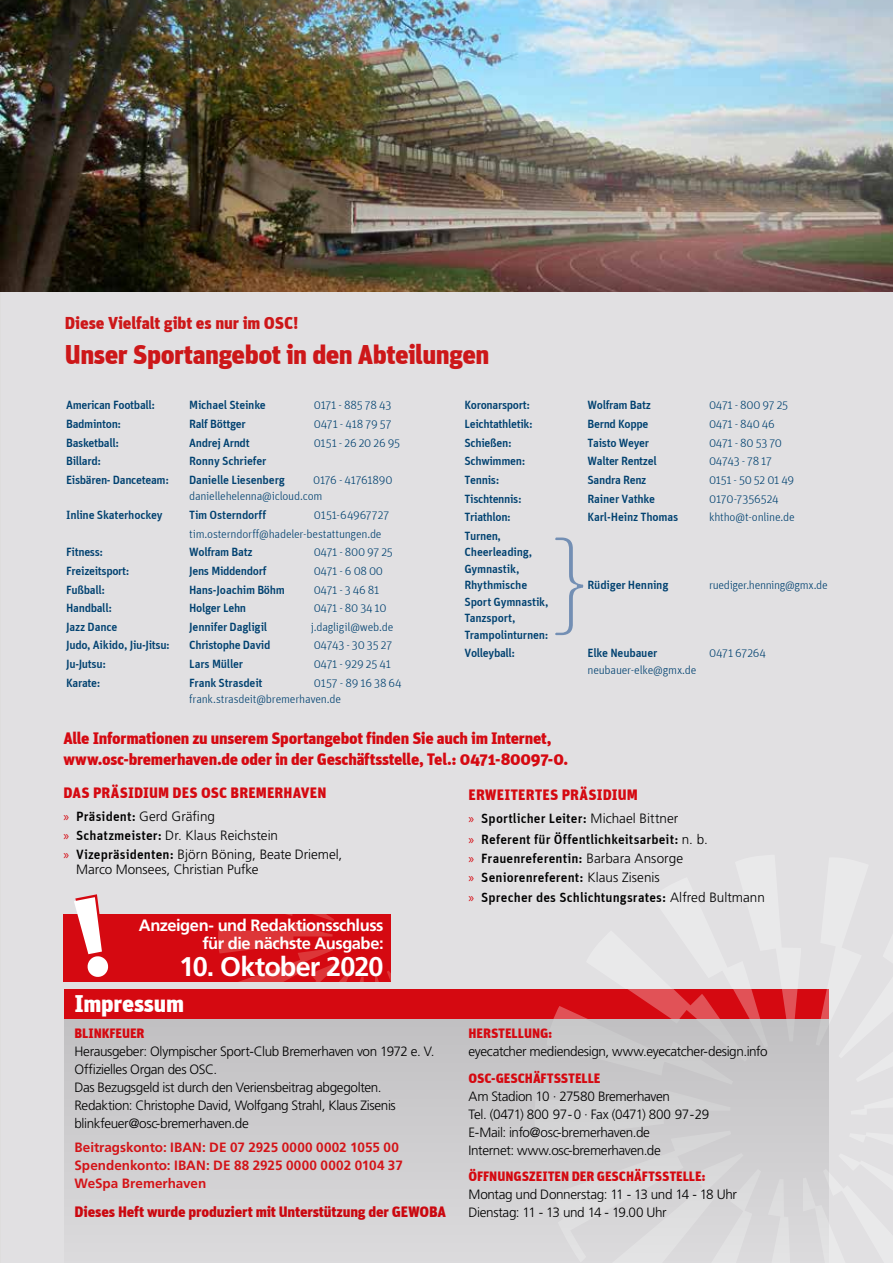
<style>
.page{position:relative;width:893px;height:1263px;background:#fff}
.page>*{position:absolute;margin:0;border:0;box-sizing:border-box;transform-origin:0 0}
.t1{font:900 27px "Unit";letter-spacing:-.02em;color:#cd1719}
.t2{font:700 27px "Frutiger LT Std";letter-spacing:-.035em;color:#fff}
.t3{font:900 24px "Unit";letter-spacing:-.01em;color:#fff}
.t4{font:900 17.1px "Unit";letter-spacing:-.01em;color:#cd1719}
.t5{font:900 16.5px/21px "Unit";letter-spacing:-.015em;color:#d50911}
.t6{font:700 16.5px/18px "Frutiger LT Std";letter-spacing:-.03em;color:#fff;text-align:right}
.t7{font:900 15px "Unit";letter-spacing:-.005em;color:#d50911}
.t8{font:300 13.5px/18px "Frutiger LT Std";letter-spacing:-.025em;color:#000}
.t9{font:500 13.5px/19.2px "Unit";letter-spacing:.01em;color:#000}
.t10{font:700 13.5px/18px "Frutiger LT Std";color:#d31418}
.t11{font:300 13.5px/19.2px "Frutiger LT Std";color:#000}
.t12{font:900 13.5px "Unit";letter-spacing:-.005em;color:#d50911}
.t13{font:300 13.5px "Frutiger LT Std";letter-spacing:-.005em;color:#000}
.t14{font:500 12px/16.5px "Unit";letter-spacing:-.03em;color:#004170}
.t15{font:300 12px/16.5px "Unit";letter-spacing:-.02em;color:#004170}
.s1{font-family:"Myriad Pro";font-weight:400;color:#d50911}
.s2{font-family:"Unit";font-weight:500}
.s3{font-family:"Frutiger LT Std";font-weight:300}
</style>
<div class="page">
<div style="left:0;top:291px;width:893px;height:972px;background:#e1e0e2"></div>
<div style="left:0;top:291px;width:364px;height:48px;background:#e1e0e2"></div>
<img style="left:0;top:0;width:893px;height:291px">
<svg style="left:533px;top:855px;width:360px;height:408px;background:#e3e2e4"></svg>
<div style="left:64px;top:1008px;width:765px;height:255px;background:linear-gradient(to bottom,#c0bfc1,#dddcde)"></div>
<div style="left:64px;top:989px;width:765px;height:30px;background:#d50911"></div>
<svg style="left:553px;top:989px;width:276px;height:30px"></svg>
<svg style="left:551px;top:533px;width:37px;height:107px;background:#d4d7dc"></svg>
<div style="left:64px;top:914px;width:327px;height:68px;background:#d50911"></div>
<svg style="left:218px;top:914px;width:173px;height:68px"></svg>
<svg style="left:74px;top:894px;width:37px;height:83px"></svg>
<h3 class="t4" style="left:65px;top:312px;width:235px">Diese Vielfalt gibt es nur im OSC!</h3>
<h1 class="t1" style="left:65px;top:338px;width:426px">Unser Sportangebot in den Abteilungen</h1>
<p class="t14" style="left:66px;top:397px;width:91px">American Football:</p>
<p class="t14" style="left:189px;top:397px;width:78px">Michael Steinke</p>
<p class="t15" style="left:314px;top:397px;width:79px">0171 - 885 78 43</p>
<p class="t14" style="left:66px;top:415px;width:57px">Badminton:</p>
<p class="t14" style="left:189px;top:415px;width:58px">Ralf Böttger</p>
<p class="t15" style="left:314px;top:416px;width:79px">0471 - 418 79 57</p>
<p class="t14" style="left:66px;top:434px;width:55px">Basketball:</p>
<p class="t14" style="left:189px;top:434px;width:62px">Andrej Arndt</p>
<p class="t15" style="left:314px;top:434px;width:88px">0151 - 26 20 26 95</p>
<p class="t14" style="left:66px;top:453px;width:36px">Billard:</p>
<p class="t14" style="left:189px;top:453px;width:79px">Ronny Schriefer</p>
<p class="t14" style="left:66px;top:471px;width:104px">Eisbären- Danceteam:</p>
<p class="t14" style="left:189px;top:471px;width:97px">Danielle Liesenberg</p>
<p class="t15" style="left:189px;top:471px;width:205px;text-indent:124px">0176 - 41761890 daniellehelenna@icloud.com</p>
<p class="t14" style="left:66px;top:506px;width:98px">Inline Skaterhockey</p>
<p class="t14" style="left:189px;top:506px;width:79px">Tim Osterndorff</p>
<p class="t15" style="left:189px;top:505px;width:201px;line-height:18.6px;text-indent:124px">0151-64967727 tim.osterndorff@hadeler-bestattungen.de</p>
<p class="t14" style="left:66px;top:544px;width:39px">Fitness:</p>
<p class="t14" style="left:189px;top:544px;width:65px">Wolfram Batz</p>
<p class="t15" style="left:314px;top:544px;width:81px">0471 - 800 97 25</p>
<p class="t14" style="left:66px;top:562px;width:65px">Freizeitsport:</p>
<p class="t14" style="left:189px;top:562px;width:79px">Jens Middendorf</p>
<p class="t15" style="left:314px;top:562px;width:71px">0471 - 6 08 00</p>
<p class="t14" style="left:66px;top:581px;width:40px">Fußball:</p>
<p class="t14" style="left:189px;top:581px;width:97px">Hans-Joachim Böhm</p>
<p class="t15" style="left:314px;top:581px;width:67px">0471 - 3 46 81</p>
<p class="t14" style="left:66px;top:600px;width:47px">Handball:</p>
<p class="t14" style="left:189px;top:600px;width:59px">Holger Lehn</p>
<p class="t15" style="left:314px;top:600px;width:74px">0471 - 80 34 10</p>
<p class="t14" style="left:66px;top:618px;width:53px">Jazz Dance</p>
<p class="t14" style="left:189px;top:618px;width:80px">Jennifer Dagligil</p>
<p class="t15" style="left:311px;top:618px;width:84px">j.dagligil@web.de</p>
<p class="t14" style="left:66px;top:637px;width:105px">Judo, Aikido, Jiu-Jitsu:</p>
<p class="t14" style="left:189px;top:637px;width:83px">Christophe David</p>
<p class="t15" style="left:314px;top:637px;width:80px">04743 - 30 35 27</p>
<p class="t14" style="left:66px;top:655px;width:41px">Ju-Jutsu:</p>
<p class="t14" style="left:189px;top:655px;width:56px">Lars Müller</p>
<p class="t15" style="left:314px;top:656px;width:79px">0471 - 929 25 41</p>
<p class="t14" style="left:66px;top:674px;width:36px">Karate:</p>
<p class="t14" style="left:189px;top:674px;width:75px">Frank Strasdeit</p>
<p class="t15" style="left:189px;top:674px;width:214px;text-indent:125px">0157 - 89 16 38 64 frank.strasdeit@bremerhaven.de</p>
<p class="t14" style="left:464px;top:397px;width:67px">Koronarsport:</p>
<p class="t14" style="left:587px;top:397px;width:65px">Wolfram Batz</p>
<p class="t15" style="left:709px;top:397px;width:81px">0471 - 800 97 25</p>
<p class="t14" style="left:464px;top:415px;width:70px">Leichtathletik:</p>
<p class="t14" style="left:587px;top:415px;width:62px">Bernd Koppe</p>
<p class="t15" style="left:709px;top:416px;width:67px">0471 - 840 46</p>
<p class="t14" style="left:464px;top:434px;width:49px">Schießen:</p>
<p class="t14" style="left:587px;top:434px;width:63px">Taisto Weyer</p>
<p class="t15" style="left:709px;top:434px;width:74px">0471 - 80 53 70</p>
<p class="t14" style="left:464px;top:453px;width:62px">Schwimmen:</p>
<p class="t14" style="left:587px;top:453px;width:71px">Walter Rentzel</p>
<p class="t15" style="left:709px;top:453px;width:64px">04743 - 78 17</p>
<p class="t14" style="left:464px;top:471px;width:36px">Tennis:</p>
<p class="t14" style="left:587px;top:471px;width:60px">Sandra Renz</p>
<p class="t15" style="left:709px;top:471px;width:87px">0151 - 50 52 01 49</p>
<p class="t14" style="left:464px;top:490px;width:59px">Tischtennis:</p>
<p class="t14" style="left:587px;top:490px;width:69px">Rainer Vathke</p>
<p class="t15" style="left:709px;top:490px;width:71px">0170-7356524</p>
<p class="t14" style="left:464px;top:509px;width:48px">Triathlon:</p>
<p class="t14" style="left:587px;top:509px;width:92px">Karl-Heinz Thomas</p>
<p class="t15" style="left:709px;top:509px;width:87px">khtho@t-online.de</p>
<p class="t14" style="left:464px;top:527px;width:69px">Turnen,<br>Cheerleading,<br>Gymnastik,<br>Rhythmische</p>
<p class="t14" style="left:587px;top:577px;width:82px">Rüdiger Henning</p>
<p class="t15" style="left:709px;top:577px;width:120px">ruediger.henning@gmx.de</p>
<p class="t14" style="left:464px;top:593px;width:86px">Sport Gymnastik,<br>Tanzsport,<br>Trampolinturnen:</p>
<p class="t14" style="left:464px;top:645px;width:52px">Volleyball:</p>
<p class="t14" style="left:587px;top:645px;width:71px">Elke Neubauer</p>
<p class="t15" style="left:709px;top:645px;width:59px">0471 67264</p>
<p class="t15" style="left:587px;top:661px;width:111px">neubauer-elke@gmx.de</p>
<h3 class="t5" style="left:63px;top:728px;width:506px">Alle Informationen zu unserem Sport angebot finden Sie auch im Internet, www.osc-bremerhaven.de oder in der Geschäftsstelle, Tel.: 0471-80097-0.</h3>
<p class="t7" style="left:63px;top:783px;width:265px">DAS PRÄSIDIUM DES OSC BREMERHAVEN</p>
<p class="t11" style="left:63px;top:807px;width:280px"><span class="s1">»</span> <span class="s2">Präsident:</span> Gerd Gräfing<br><span class="s1">»</span> <span class="s2">Schatzmeister:</span> Dr. Klaus Reichstein<br><span class="s1">»</span> <span class="s2">Vizepräsidenten:</span> Björn Böning, Beate Driemel,</p>
<p class="t13" style="left:76px;top:862px;width:184px">Marco Monsees, Christian Pufke</p>
<h3 class="t6" style="left:139px;top:916px;width:246px">Anzeigen- und Redaktions schluss für die nächste Ausgabe:</h3>
<h1 class="t2" style="left:179px;top:951px;width:206px">10. Oktober 2020</h1>
<h2 class="t3" style="left:74px;top:989px;width:111px">Impressum</h2>
<p class="t12" style="left:74px;top:1025px;width:72px">BLINKFEUER</p>
<p class="t8" style="left:74px;top:1043px;width:362px">Herausgeber: Olympischer Sport-Club Bremerhaven von 1972 e. V.<br>Offizielles Organ des OSC.<br>Das Bezugsgeld ist durch den Veriensbeitrag abgegolten.<br>Redaktion: Christophe David, Wolfgang Strahl, Klaus Zisenis blinkfeuer@osc-bremerhaven.de</p>
<p class="t10" style="left:74px;top:1138px;width:330px">Beitragskonto: IBAN: DE 07 2925 0000 0002 1055 00<br>Spendenkonto: IBAN: DE 88 2925 0000 0002 0104 37<br>WeSpa Bremerhaven</p>
<p class="t7" style="left:74px;top:1202px;width:373px">Dieses Heft wurde produziert mit Unterstützung der GEWOBA</p>
<p class="t7" style="left:469px;top:785px;width:171px">ERWEITERTES PRÄSIDIUM</p>
<p class="t9" style="left:469px;top:808px;width:241px;line-height:20.7px"><span class="s1">»</span> Sportlicher Leiter: <span class="s3">Michael Bittner<br></span><span class="s1">»</span> Referent für Öffentlichkeitsarbeit: <span class="s3">n. b.</span></p>
<p class="t9" style="left:469px;top:848px;width:298px"><span class="s1">»</span> Frauenreferentin: <span class="s3">Barbara Ansorge<br></span><span class="s1">»</span> Seniorenreferent: <span class="s3">Klaus Zisenis<br></span><span class="s1">»</span> Sprecher des Schlichtungsrates: <span class="s3">Alfred Bultmann</span></p>
<p class="t12" style="left:469px;top:1025px;width:86px">HERSTELLUNG:</p>
<p class="t8" style="left:469px;top:1043px;width:301px">eyecatcher mediendesign, www.eyecatcher-design.info</p>
<p class="t12" style="left:469px;top:1070px;width:133px">OSC-GESCHÄFTSSTELLE</p>
<p class="t8" style="left:469px;top:1087px;width:242px">Am Stadion 10 · 27580 Bremerhaven<br>Tel. (0471) 800 97-0 · Fax (0471) 800 97-29<br>E-Mail: info@osc-bremerhaven.de<br>Internet: www.osc-bremerhaven.de</p>
<p class="t12" style="left:469px;top:1168px;width:239px">ÖFFNUNGSZEITEN DER GESCHÄFTSSTELLE:</p>
<p class="t8" style="left:469px;top:1186px;width:270px">Montag und Donnerstag: 11 - 13 und 14 - 18 Uhr<br>Dienstag: 11 - 13 und 14 - 19.00 Uhr</p>
</div>
